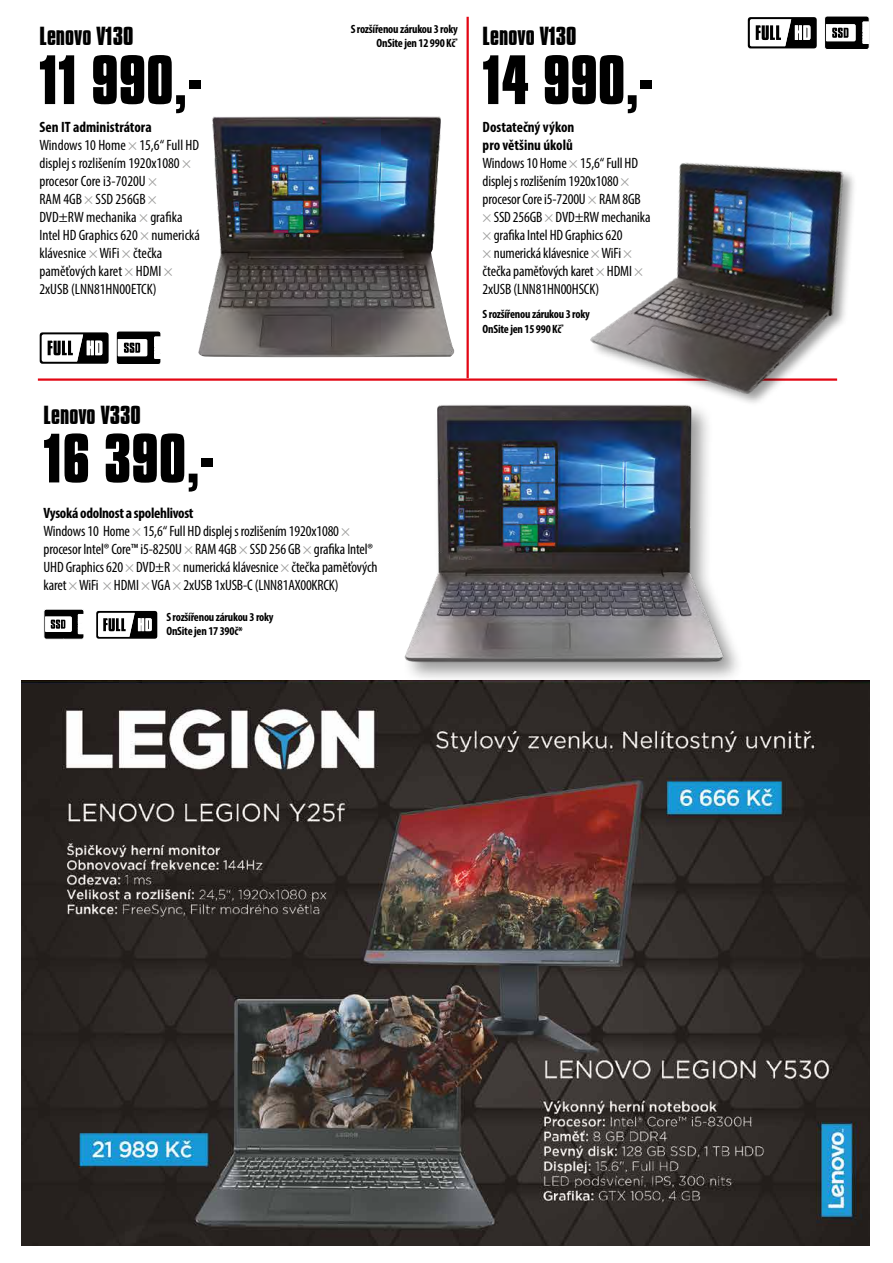
<style>
.page{position:relative;width:893px;height:1263px;background:#fff}
.page>*{position:absolute;margin:0;border:0;box-sizing:border-box;transform-origin:0 0}
.t1{font:700 60px "Compacta BT";color:#000}
.t2{font:700 22.5px "Compacta BT";color:#000}
.t3{font:condensed 15px/18px "Myriad Pro";letter-spacing:-.01em;color:#000}
.t4{font:700 condensed 12px/14.4px "Myriad Pro";letter-spacing:-.02em;color:#000}
.s1{font-weight:700}
.s2{color:#9d9d9c}
</style>
<div class="page">
<hr style="left:38px;top:378px;width:799px;height:3px;background:#e30613">
<img style="left:21px;top:680px;width:849px;height:566px">
<img style="left:466px;top:96px;width:388px;height:307px">
<hr style="left:467px;top:17px;width:2px;height:361px;background:#e30613">
<img style="left:198px;top:116px;width:257px;height:242px">
<svg style="left:824px;top:16px;width:46px;height:34px"></svg>
<svg style="left:116px;top:331px;width:45px;height:34px"></svg>
<svg style="left:748px;top:17px;width:69px;height:31px"></svg>
<svg style="left:40px;top:332px;width:69px;height:32px"></svg>
<div style="left:401px;top:401px;width:344px;height:282px;background:#000;opacity:.4"></div>
<img style="left:370px;top:359px;width:373px;height:315px">
<svg style="left:96px;top:611px;width:61px;height:28px"></svg>
<svg style="left:44px;top:609px;width:40px;height:31px"></svg>
<h2 class="t2" style="left:39px;top:22px;width:95px">Lenovo V130</h2>
<h1 class="t1" style="left:39px;top:44px;width:164px">11 990,-</h1>
<p class="t3" style="left:39px;top:118px;width:162px"><span class="s1">Sen IT administrátora<br></span>Windows 10 Home <span class="s2">×</span> 15,6“ Full HD displej s rozlišením 1920x1080 <span class="s2">× </span>procesor Core i3-7020U <span class="s2">×<br></span>RAM 4GB <span class="s2">×</span> SSD 256GB <span class="s2">×<br></span>DVD±RW mechanika <span class="s2">×</span> grafika<br>Intel HD Graphics 620 <span class="s2">×</span> numerická klávesnice <span class="s2">×</span> WiFi <span class="s2">×</span> čtečka paměťových karet <span class="s2">×</span> HDMI <span class="s2">×<br></span>2xUSB (LNN81HN00ETCK)</p>
<p class="t4" style="left:351px;top:22px;width:109px;text-align:right">S rozšířenou zárukou 3 roky<br>OnSite jen 12 990 Kč<sup>*</sup></p>
<h2 class="t2" style="left:483px;top:23px;width:95px">Lenovo V130</h2>
<h1 class="t1" style="left:483px;top:44px;width:172px">14 990,-</h1>
<p class="t3" style="left:483px;top:118px;width:169px"><span class="s1">Dostatečný výkon<br>pro většinu úkolů<br></span>Windows 10 Home <span class="s2">×</span> 15,6“ Full HD displej s rozlišením 1920x1080 <span class="s2">× </span>procesor Core i5-7200U <span class="s2">×</span> RAM 8GB <span class="s2">×</span> SSD 256GB <span class="s2">×</span> DVD±RW mechanika <span class="s2">×</span> grafika Intel HD Graphics 620<br><span class="s2">×</span> numerická klávesnice <span class="s2">×</span> WiFi <span class="s2">× </span>čtečka paměťových karet <span class="s2">×</span> HDMI <span class="s2">×<br></span>2xUSB (LNN81HN00HSCK)</p>
<p class="t4" style="left:483px;top:307px;width:109px">S rozšířenou zárukou 3 roky<br>OnSite jen 15 990 Kč<sup>*</sup></p>
<h2 class="t2" style="left:44px;top:401px;width:99px">Lenovo V330</h2>
<h1 class="t1" style="left:44px;top:422px;width:172px">16 390,-</h1>
<p class="t3" style="left:44px;top:504px;width:335px"><span class="s1">Vysoká odolnost a spolehlivost<br></span>Windows 10 Home <span class="s2">×</span> 15,6“ Full HD displej s rozlišením 1920x1080 <span class="s2">× </span>procesor Intel® Core™ i5-8250U <span class="s2">×</span> RAM 4GB <span class="s2">×</span> SSD 256 GB <span class="s2">×</span> grafika Intel® UHD Graphics 620 <span class="s2">×</span> DVD±R <span class="s2">×</span> numerická klávesnice <span class="s2">×</span> čtečka paměťových karet <span class="s2">×</span> WiFi <span class="s2">×</span> HDMI <span class="s2">×</span> VGA <span class="s2">×</span> 2xUSB 1xUSB-C (LNN81AX00KRCK)</p>
<p class="t4" style="left:166px;top:610px;width:109px">S rozšířenou zárukou 3 roky<br>OnSite jen 17 390č*</p>
</div>
